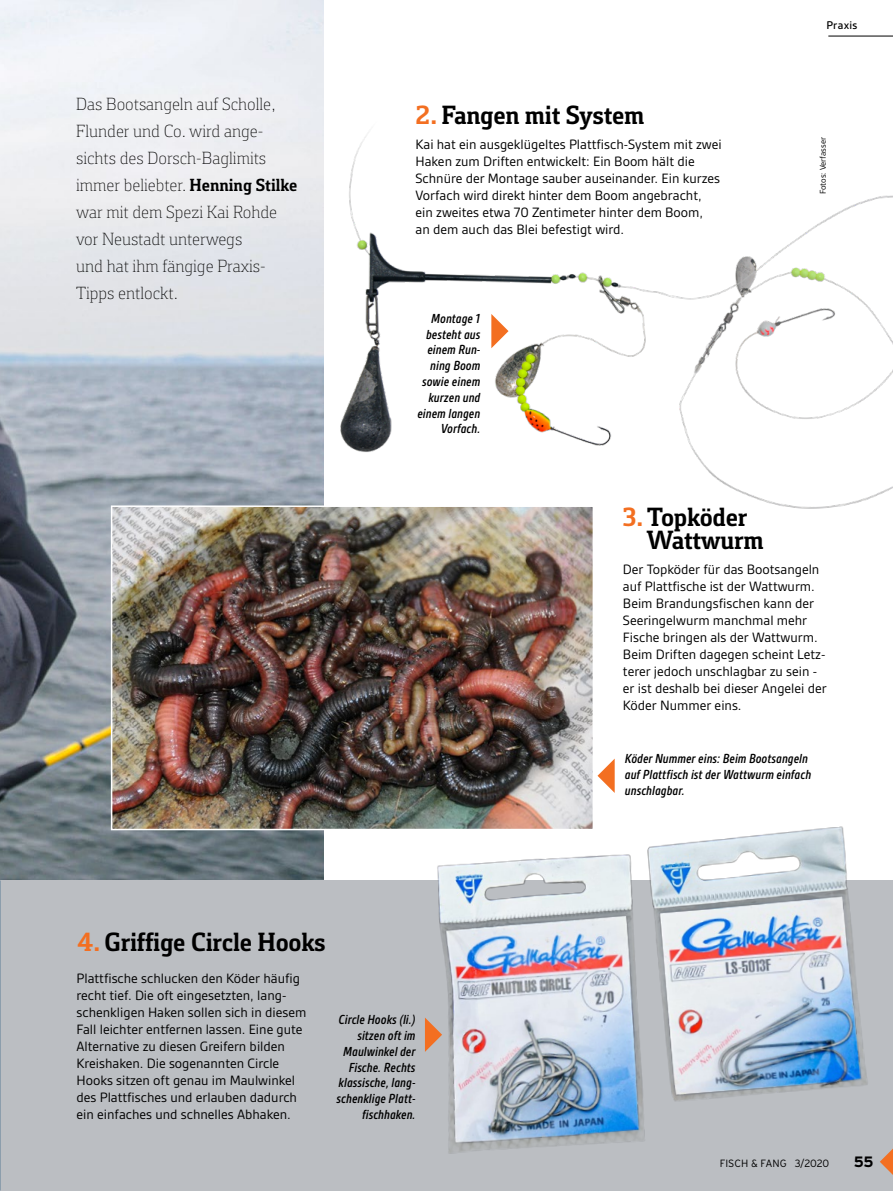
<style>
.page{position:relative;width:893px;height:1191px;background:#fff}
.page>*{position:absolute;margin:0;border:0;box-sizing:border-box;transform-origin:0 0}
.Kasten__Headline{font:700 27px/22.5px "Foral Pro";letter-spacing:-.01em;color:#000}
.Artikel__Vorspann{font:300 18px/27px "Foral Pro";color:#000}
.t1{font:700 15px "Parey Interstate";color:#000}
.Artikel__Text_ohne_E{font:14.55px/17px "Gesta";color:#000}
.Bildunterschrift_wei{font:italic 500 14.1px/15.8px "Gesta Cond";color:#000;text-align:right}
.t2{font:500 12px "Gesta";letter-spacing:.025em;color:#000}
.t3{font:300 10.5px "Parey Interstate";color:#000}
.Bildnachweis{font:9px "Gesta";color:#000}
.s1{font-weight:700}
.s2{color:#f36f21}
</style>
<div class="page">
<img style="left:0;top:0;width:324px;height:880px">
<div style="left:0;top:880px;width:893px;height:311px;background:#bbbec2"></div>
<hr style="left:828px;top:36px;width:65px;height:1px;background:#000">
<img style="left:114px;top:508px;width:477px;height:319px">
<img style="left:282px;top:122px;width:611px;height:427px">
<img style="left:380px;top:718px;width:18px;height:111px">
<img style="left:398px;top:718px;width:470px;height:436px">
<svg style="left:880px;top:1148px;width:13px;height:27px"></svg>
<svg style="left:425px;top:1017px;width:17px;height:35px"></svg>
<svg style="left:491px;top:314px;width:17px;height:34px"></svg>
<svg style="left:597px;top:758px;width:18px;height:35px"></svg>
<p class="Artikel__Vorspann" style="left:76px;top:90px;width:223px">Das Bootsangeln auf Scholle,<br>Flunder und Co. wird ange&shy;sichts des Dorsch-Baglimits immer beliebter. <span class="s1">Henning Stilke </span>war mit dem Spezi Kai Rohde vor Neustadt unterwegs<br>und hat ihm fängige Praxis-<br>Tipps entlockt.</p>
<p class="Kasten__Headline" style="left:416px;top:104px;width:230px"><span class="s2">2.</span> Fangen mit System</p>
<p class="Artikel__Text_ohne_E" style="left:416px;top:136px;width:308px">Kai hat ein ausgeklügeltes Plattfisch-System mit zwei Haken zum Driften entwickelt: Ein Boom hält die Schnüre der Montage sauber auseinander. Ein kurzes Vorfach wird direkt hinter dem Boom angebracht, ein zweites etwa 70 Zentimeter hinter dem Boom,<br>an dem auch das Blei befestigt wird.</p>
<p class="Bildunterschrift_wei" style="left:431px;top:310px;width:51px">Montage 1</p>
<p class="Bildunterschrift_wei" style="left:417px;top:326px;width:64px">besteht aus einem Run&shy;ning Boom sowie einem kurzen und einem langen<br>Vorfach.</p>
<p class="Kasten__Headline" style="left:647px;top:505px;width:118px;text-indent:-24px"><span class="s2">3.</span>Topköder<br>Wattwurm</p>
<p class="t2" style="left:826px;top:18px;width:33px">Praxis</p>
<p class="Bildnachweis" style="left:818px;top:194px;width:59px;rotate:-90deg">Fotos: Verfasser</p>
<p class="Artikel__Text_ohne_E" style="left:623px;top:561px;width:205px">Der Topköder für das Bootsangeln auf Plattfische ist der Wattwurm.<br>Beim Brandungsfischen kann der<br>Seeringelwurm manchmal mehr<br>Fische bringen als der Wattwurm.<br>Beim Driften dagegen scheint Letz&shy;terer jedoch unschlagbar zu sein - er ist deshalb bei dieser Angelei der<br>Köder Nummer eins.</p>
<p class="Bildunterschrift_wei" style="left:625px;top:751px;width:188px;text-align:left">Köder Nummer eins: Beim Bootsangeln auf Plattfisch ist der Wattwurm einfach unschlagbar.</p>
<p class="Kasten__Headline" style="left:77px;top:930px;width:250px"><span class="s2">4.</span> Griffige Circle Hooks</p>
<p class="Artikel__Text_ohne_E" style="left:77px;top:969px;width:231px">Plattfische schlucken den Köder häufig recht tief. Die oft eingesetzten, lang&shy;schenkligen Haken sollen sich in diesem Fall leichter entfernen lassen. Eine gute Alternative zu diesen Greifern bilden Kreishaken. Die sogenannten Circle Hooks sitzen oft genau im Maulwinkel des Plattfisches und erlauben dadurch ein einfaches und schnelles Abhaken.</p>
<p class="Bildunterschrift_wei" style="left:337px;top:1012px;width:81px">Circle Hooks (li.) sitzen oft im<br>Maulwinkel der<br>Fische. Rechts klassische, lang&shy;schenklige Platt&shy;fischhaken.</p>
<p class="t3" style="left:720px;top:1157px;width:111px">FISCH &amp; FANG 3/2020</p>
<p class="t1" style="left:854px;top:1153px;width:21px">55</p>
</div>
